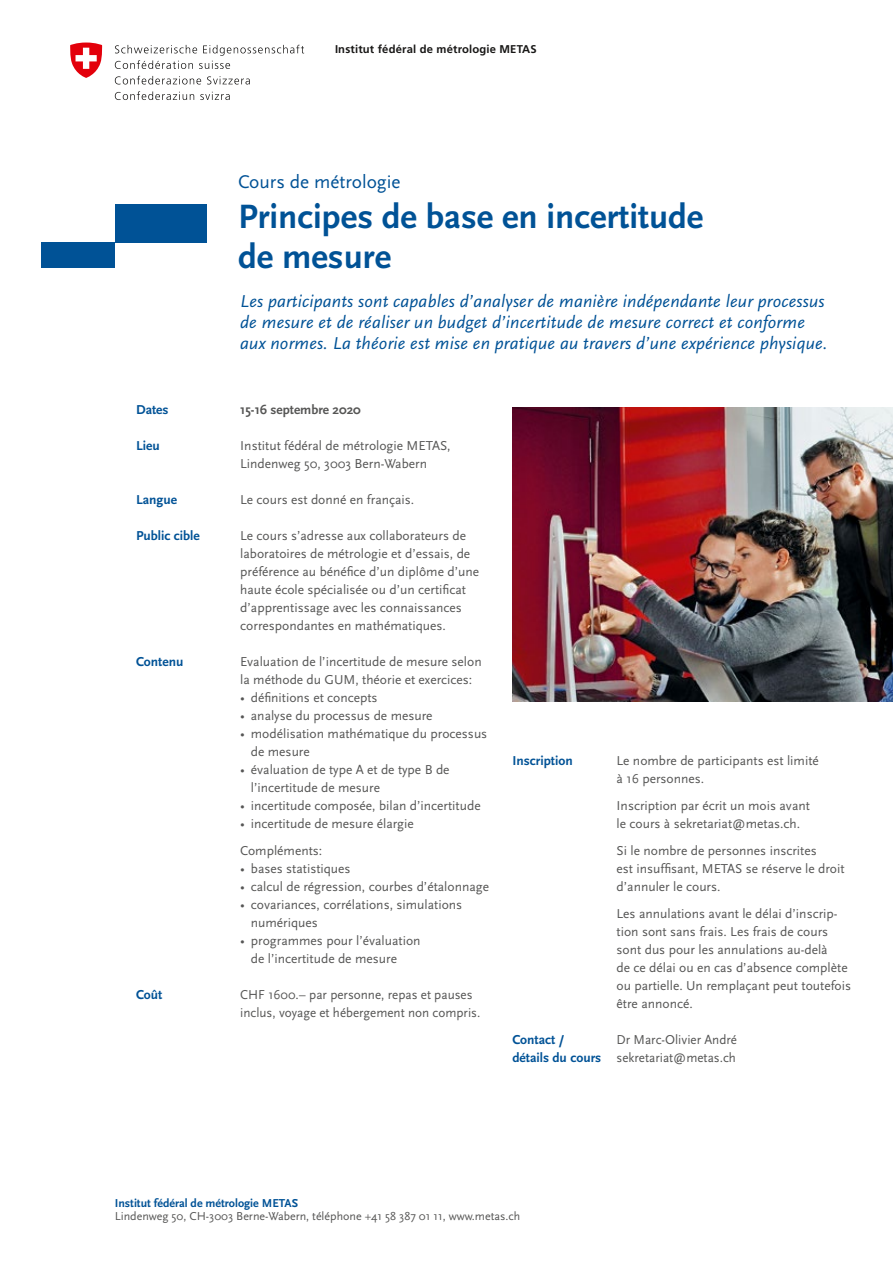
<style>
.page{position:relative;width:893px;height:1263px;background:#fff}
.page>*{position:absolute;margin:0;border:0;box-sizing:border-box;transform-origin:0 0}
.t1{font:700 35.25px/40px "Scala Sans";color:#005296}
.t2{font:19.2px "Scala Sans";color:#005296}
.t3{font:italic 18px/21px "Scala Sans";letter-spacing:.01em;color:#005296}
.t4{font:13.5px/18px "Scala Sans";color:#565655}
.t5{font:700 13.5px/18px "Scala Sans";color:#005296}
.t6{font:700 13.5px "Scala Sans";color:#565655}
.t7{font:12px "Scala Sans";color:#565655}
.t8{font:700 12px "Scala Sans";color:#005296}
.t9{font:700 11.25px "Frutiger LT Std";letter-spacing:.015em;color:#181716}
</style>
<div class="page">
<svg style="left:115px;top:45px;width:189px;height:24px"></svg>
<svg style="left:115px;top:76px;width:86px;height:9px"></svg>
<svg style="left:207px;top:76px;width:43px;height:9px"></svg>
<svg style="left:115px;top:91px;width:79px;height:9px"></svg>
<svg style="left:200px;top:92px;width:30px;height:8px"></svg>
<svg style="left:70px;top:43px;width:33px;height:35px"></svg>
<div style="left:41px;top:242px;width:74px;height:26px;background:#005296"></div>
<div style="left:115px;top:204px;width:92px;height:38px;background:#005296"></div>
<img style="left:512px;top:407px;width:381px;height:295px">
<p class="t9" style="left:335px;top:43px;width:203px">Institut fédéral de métrologie METAS</p>
<h2 class="t2" style="left:238px;top:171px;width:164px">Cours de métrologie</h2>
<h1 class="t1" style="left:238px;top:197px;width:467px">Principes de base en incertitude de mesure</h1>
<p class="t3" style="left:240px;top:291px;width:589px">Les participants sont capables d’analyser de manière indépendante leur processus de mesure et de réaliser un budget d’incertitude de mesure correct et conforme aux normes. La théorie est mise en pratique au travers d’une expérience physique.</p>
<p class="t5" style="left:136px;top:401px;width:34px">Dates</p>
<p class="t6" style="left:240px;top:402px;width:122px">15-16 septembre 2020</p>
<p class="t5" style="left:136px;top:437px;width:25px">Lieu</p>
<p class="t4" style="left:240px;top:437px;width:212px">Institut fédéral de métrologie METAS,<br>Lindenweg 50, 3003 Bern-Wabern</p>
<p class="t5" style="left:136px;top:491px;width:42px">Langue</p>
<p class="t4" style="left:240px;top:491px;width:176px">Le cours est donné en français.</p>
<p class="t5" style="left:136px;top:527px;width:65px">Public cible</p>
<p class="t4" style="left:240px;top:527px;width:240px">Le cours s’adresse aux collaborateurs de laboratoires de métrologie et d’essais, de préférence au bénéfice d’un diplôme d’une haute école spécialisée ou d’un certificat d’apprentissage avec les connaissances correspondantes en mathématiques.</p>
<p class="t5" style="left:136px;top:653px;width:49px">Contenu</p>
<p class="t4" style="left:240px;top:653px;width:243px">Evaluation de l’incertitude de mesure selon la méthode du GUM, théorie et exercices:</p>
<p class="t4" style="left:240px;top:689px;width:139px">• définitions et concepts</p>
<p class="t4" style="left:240px;top:707px;width:194px">• analyse du processus de mesure</p>
<p class="t4" style="left:251px;top:725px;width:238px;text-indent:-11px">• modélisation mathématique du processus de mesure</p>
<p class="t4" style="left:251px;top:761px;width:200px;text-indent:-11px">• évaluation de type A et de type B de l’incertitude de mesure</p>
<p class="t4" style="left:240px;top:797px;width:242px">• incertitude composée, bilan d’incertitude</p>
<p class="t4" style="left:240px;top:810px;width:175px;line-height:27px">• incertitude de mesure élargie<br>Compléments:</p>
<p class="t4" style="left:240px;top:860px;width:112px">• bases statistiques</p>
<p class="t4" style="left:240px;top:878px;width:250px">• calcul de régression, courbes d’étalonnage</p>
<p class="t4" style="left:251px;top:896px;width:213px;text-indent:-11px">• covariances, corrélations, simulations numériques</p>
<p class="t4" style="left:251px;top:932px;width:171px;text-indent:-11px">• programmes pour l’évaluation de l’incertitude de mesure</p>
<p class="t5" style="left:136px;top:986px;width:28px">Coût</p>
<p class="t4" style="left:240px;top:986px;width:242px">CHF 1600.– par personne, repas et pauses inclus, voyage et hébergement non compris.</p>
<p class="t5" style="left:512px;top:752px;width:62px">Inscription</p>
<p class="t4" style="left:617px;top:752px;width:204px">Le nombre de participants est limité à 16 personnes.</p>
<p class="t4" style="left:617px;top:797px;width:195px">Inscription par écrit un mois avant le cours à sekretariat@metas.ch.</p>
<p class="t4" style="left:617px;top:842px;width:230px">Si le nombre de personnes inscrites<br>est insuffisant, METAS se réserve le droit d’annuler le cours.</p>
<p class="t4" style="left:617px;top:905px;width:236px">Les annulations avant le délai d’inscrip&shy;tion sont sans frais. Les frais de cours sont dus pour les annulations au-delà<br>de ce délai ou en cas d’absence complète ou partielle. Un remplaçant peut toutefois être annoncé.</p>
<p class="t5" style="left:512px;top:1031px;width:90px">Contact / détails du cours</p>
<p class="t4" style="left:617px;top:1031px;width:122px">Dr Marc-Olivier André sekretariat@metas.ch</p>
<p class="t8" style="left:115px;top:1196px;width:185px">Institut fédéral de métrologie METAS</p>
<p class="t7" style="left:115px;top:1210px;width:407px">Lindenweg 50, CH-3003 Berne-Wabern, téléphone +41 58 387 01 11, www.metas.ch</p>
</div>
